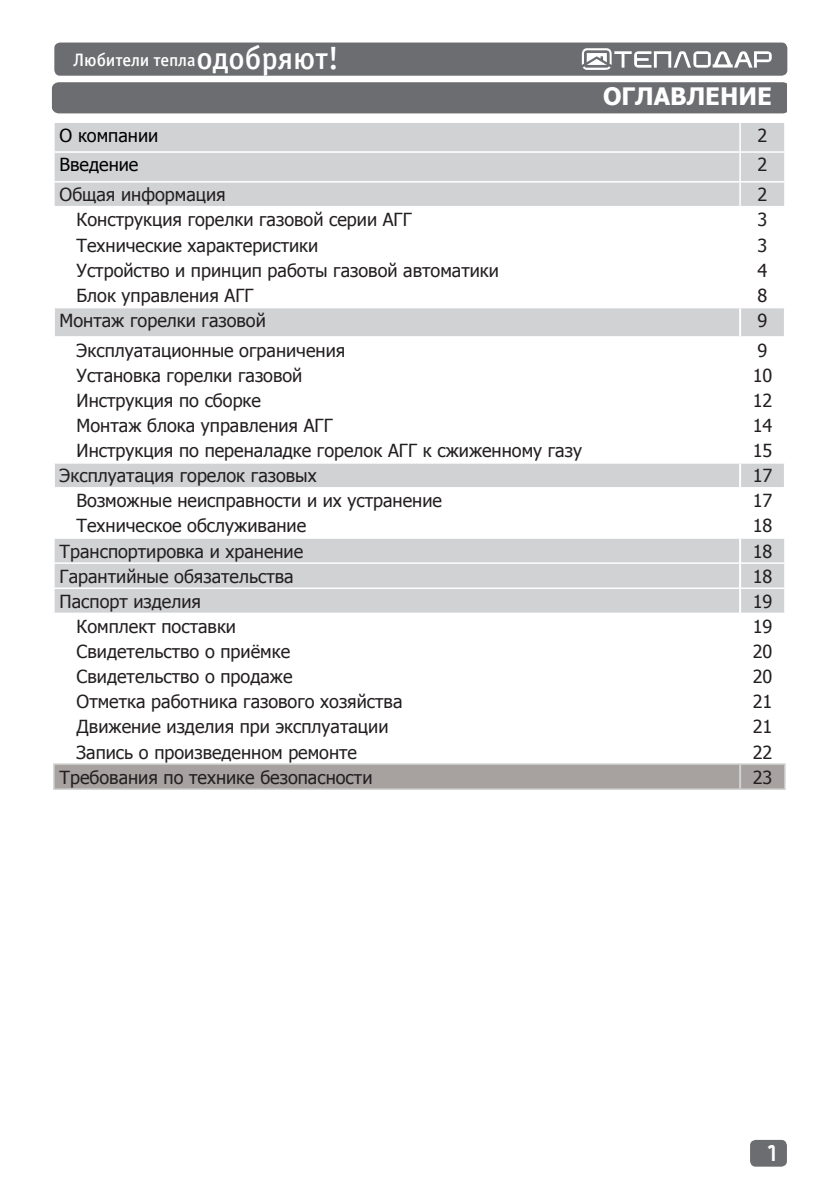
<style>
.page{position:relative;width:840px;height:1191px;background:#fff}
.page>*{position:absolute;margin:0;border:0;box-sizing:border-box;transform-origin:0 0}
.t1{font:700 24px "Tahoma";color:#fff}
.t2{font:18px "Tahoma";color:#231f20}
.t3{font:18px "Officina Sans Medium C";letter-spacing:-.005em;color:#fff}
.t4{font:18px "Tahoma";color:#000001}
.t5{font:16px "teplodar";color:#fff}
.s1{font-size:32px}
</style>
<div class="page">
<div style="left:749px;top:1139px;width:37px;height:27px;background:#6c6d70;border-radius:6px"></div>
<div style="left:54px;top:43px;width:732px;height:33px;background:#6c6d70;border-radius:6px"></div>
<svg style="left:581px;top:48px;width:190px;height:22px"></svg>
<div style="left:52px;top:82px;width:734px;height:31px;background:#6c6d70"></div>
<div style="left:741px;top:123px;width:42px;height:58px;background:#d1d2d4"></div>
<div style="left:55px;top:464px;width:728px;height:23px;background:#d1d2d4"></div>
<div style="left:55px;top:308px;width:728px;height:28px;background:#d1d2d4"></div>
<div style="left:55px;top:539px;width:728px;height:73px;background:#d1d2d4"></div>
<div style="left:55px;top:765px;width:728px;height:23px;background:#a7a2a0"></div>
<hr style="left:738px;top:308px;width:2px;height:28px;background:#fff">
<hr style="left:738px;top:464px;width:2px;height:24px;background:#fff">
<hr style="left:738px;top:539px;width:2px;height:24px;background:#fff">
<hr style="left:738px;top:563px;width:2px;height:25px;background:#fff">
<hr style="left:738px;top:588px;width:2px;height:25px;background:#fff">
<hr style="left:53px;top:562px;width:685px;height:2px;background:#fff">
<hr style="left:53px;top:587px;width:685px;height:2px;background:#fff">
<hr style="left:740px;top:562px;width:45px;height:2px;background:#fff">
<hr style="left:740px;top:587px;width:45px;height:2px;background:#fff">
<hr style="left:739px;top:151px;width:44px;height:2px;background:#fff">
<div style="left:54px;top:123px;width:686px;height:83px;background:#d1d2d4"></div>
<hr style="left:53px;top:763px;width:686px;height:2px;background:#d1d2d2">
<hr style="left:53px;top:765px;width:2px;height:23px;background:#d1d2d2">
<hr style="left:53px;top:788px;width:686px;height:2px;background:#d1d2d2">
<hr style="left:739px;top:763px;width:46px;height:2px;background:#d1d2d2">
<hr style="left:783px;top:765px;width:2px;height:23px;background:#d1d2d2">
<hr style="left:739px;top:788px;width:46px;height:2px;background:#d1d2d2">
<hr style="left:738px;top:765px;width:2px;height:23px;background:#d1d2d2">
<p class="t3" style="left:73px;top:50px;width:267px">Любители тепла<span class="s1">одобряют!</span></p>
<h1 class="t1" style="left:602px;top:79px;width:170px">ОГЛАВЛЕНИЕ</h1>
<p class="t4" style="left:60px;top:123px;width:100px">О компании</p>
<p class="t2" style="left:757px;top:123px;width:11px">2</p>
<p class="t4" style="left:60px;top:153px;width:80px">Введение</p>
<p class="t2" style="left:757px;top:153px;width:11px">2</p>
<p class="t2" style="left:60px;top:183px;width:168px">Общая информация</p>
<p class="t2" style="left:757px;top:183px;width:11px">2</p>
<p class="t2" style="left:77px;top:208px;width:336px">Конструкция горелки газовой серии АГГ</p>
<p class="t2" style="left:757px;top:208px;width:11px">3</p>
<p class="t2" style="left:77px;top:233px;width:243px">Технические характеристики</p>
<p class="t2" style="left:757px;top:233px;width:11px">3</p>
<p class="t2" style="left:77px;top:258px;width:423px">Устройство и принцип работы газовой автоматики</p>
<p class="t2" style="left:757px;top:258px;width:11px">4</p>
<p class="t2" style="left:77px;top:283px;width:178px">Блок управления АГГ</p>
<p class="t2" style="left:757px;top:283px;width:11px">8</p>
<p class="t2" style="left:60px;top:308px;width:208px">Монтаж горелки газовой</p>
<p class="t2" style="left:757px;top:308px;width:11px">9</p>
<p class="t2" style="left:77px;top:338px;width:270px">Эксплуатационные ограничения</p>
<p class="t2" style="left:757px;top:338px;width:11px">9</p>
<p class="t2" style="left:77px;top:363px;width:227px">Установка горелки газовой</p>
<p class="t2" style="left:752px;top:363px;width:21px">10</p>
<p class="t2" style="left:77px;top:388px;width:186px">Инструкция по сборке</p>
<p class="t2" style="left:752px;top:388px;width:21px">12</p>
<p class="t2" style="left:77px;top:413px;width:257px">Монтаж блока управления АГГ</p>
<p class="t2" style="left:752px;top:413px;width:21px">14</p>
<p class="t2" style="left:77px;top:438px;width:506px">Инструкция по переналадке горелок АГГ к сжиженному газу</p>
<p class="t2" style="left:752px;top:438px;width:21px">15</p>
<p class="t2" style="left:60px;top:463px;width:258px">Эксплуатация горелок газовых</p>
<p class="t2" style="left:752px;top:463px;width:21px">17</p>
<p class="t2" style="left:77px;top:489px;width:366px">Возможные неисправности и их устранение</p>
<p class="t2" style="left:752px;top:489px;width:21px">17</p>
<p class="t2" style="left:77px;top:514px;width:231px">Техническое обслуживание</p>
<p class="t2" style="left:752px;top:514px;width:21px">18</p>
<p class="t2" style="left:60px;top:539px;width:245px">Транспортировка и хранение</p>
<p class="t2" style="left:752px;top:539px;width:21px">18</p>
<p class="t2" style="left:60px;top:564px;width:235px">Гарантийные обязательства</p>
<p class="t2" style="left:752px;top:564px;width:21px">18</p>
<p class="t2" style="left:60px;top:589px;width:143px">Паспорт изделия</p>
<p class="t2" style="left:752px;top:589px;width:21px">19</p>
<p class="t2" style="left:77px;top:614px;width:161px">Комплект поставки</p>
<p class="t2" style="left:752px;top:614px;width:21px">19</p>
<p class="t2" style="left:77px;top:639px;width:215px">Cвидетельство о приёмке</p>
<p class="t2" style="left:752px;top:639px;width:21px">20</p>
<p class="t2" style="left:77px;top:664px;width:217px">Свидетельство о продаже</p>
<p class="t2" style="left:752px;top:664px;width:21px">20</p>
<p class="t2" style="left:77px;top:689px;width:327px">Отметка работника газового хозяйства</p>
<p class="t2" style="left:752px;top:689px;width:21px">21</p>
<p class="t2" style="left:77px;top:715px;width:313px">Движение изделия при эксплуатации</p>
<p class="t2" style="left:752px;top:715px;width:21px">21</p>
<p class="t2" style="left:77px;top:740px;width:282px">Запись о произведенном ремонте</p>
<p class="t2" style="left:752px;top:740px;width:21px">22</p>
<p class="t2" style="left:60px;top:765px;width:314px">Требования по технике безопасности</p>
<p class="t2" style="left:752px;top:765px;width:21px">23</p>
<p class="t5" style="left:763px;top:1146px;width:13px">1</p>
</div>
